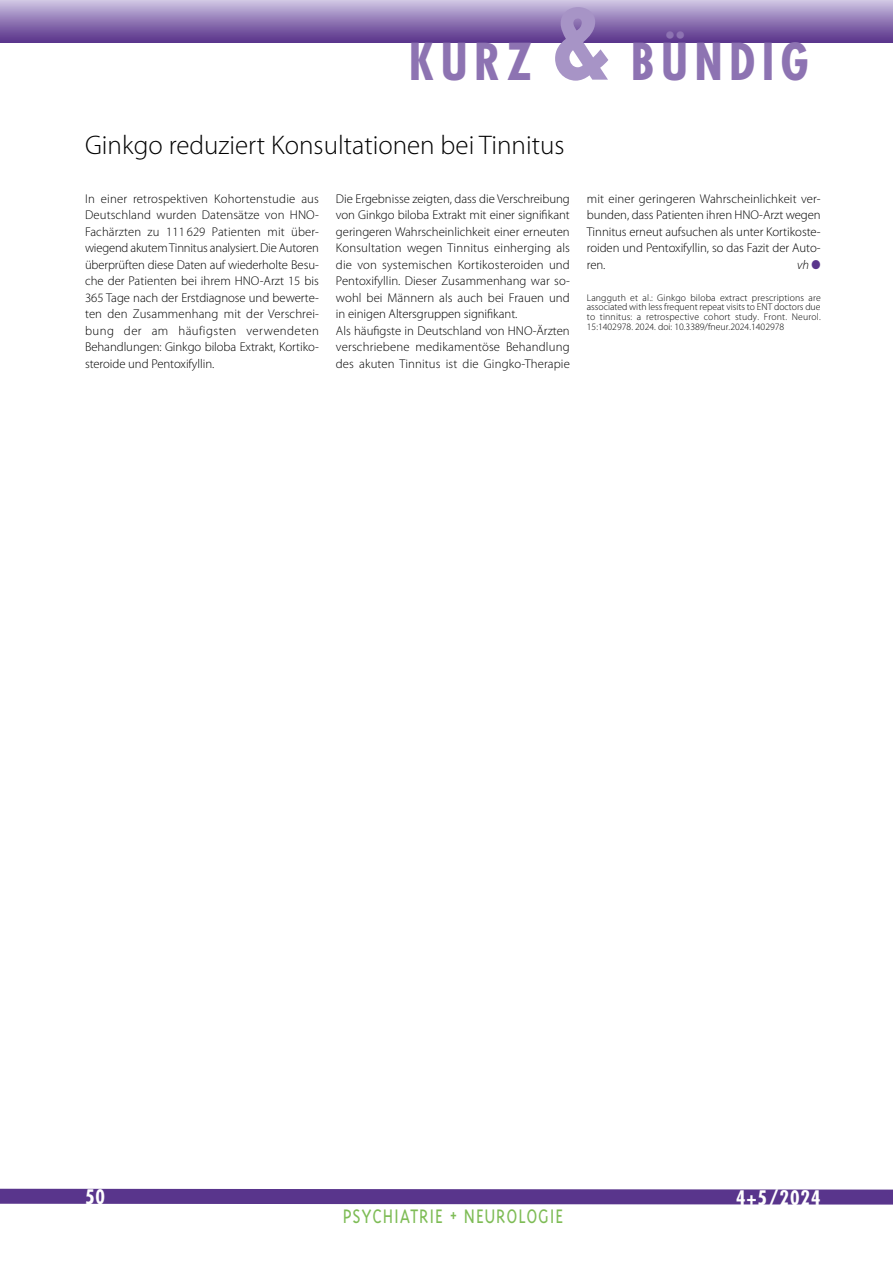
<style>
.page{position:relative;width:893px;height:1263px;background:#fff}
.page>*{position:absolute;margin:0;border:0;box-sizing:border-box;transform-origin:0 0}
.t1{font:700 condensed 49.5px "Futura";letter-spacing:.13em;color:#8d73b2}
.t2{font:300 27px "Myriad Pro";color:#000}
.t3{font:300 22.5px "Triplex";letter-spacing:.04em;color:#7ebc56;scale:.88 1}
.t4{font:700 condensed 19.5px "Futura";letter-spacing:.05em;color:#fff}
.t5{font:300 12.75px/16.5px "Myriad Pro";color:#000;text-align:justify}
.t6{font:italic 300 12.75px "Myriad Pro";color:#000}
.t7{font:300 9.75px/9.8px "Myriad Pro";color:#000;text-align:justify}
.s1{font-size:99px;color:#a794c6}
.s2{color:#59358c}
</style>
<div class="page">
<div style="left:0;top:0;width:893px;height:43px;background:linear-gradient(to bottom,#cec4e3,#552d87)"></div>
<svg style="left:0;top:1188px;width:893px;height:17px;background:#6c4c99"></svg>
<h1 class="t1" style="left:409px;top:29px;width:401px">KURZ <span class="s1">&amp;</span> BÜNDIG</h1>
<h2 class="t2" style="left:85px;top:130px;width:481px">Ginkgo reduziert Konsultationen bei Tinnitus</h2>
<p class="t5" style="left:85px;top:190px;width:235px">In einer retrospektiven Kohortenstudie aus Deutschland wurden Datensätze von HNO-Fachärzten zu 111 629 Patienten mit über&shy;wiegend akutem Tinnitus analysiert. Die Autoren überprüften diese Daten auf wiederholte Besu&shy;che der Patienten bei ihrem HNO-Arzt 15 bis 365 Tage nach der Erstdiagnose und bewerte&shy;ten den Zusammenhang mit der Verschrei&shy;bung der am häufigsten verwendeten Behandlungen: Ginkgo biloba Extrakt, Kortiko&shy;steroide und Pentoxifyllin.</p>
<p class="t5" style="left:336px;top:190px;width:235px;text-align:left">Die Ergebnisse zeigten, dass die Verschreibung von Ginkgo biloba Extrakt mit einer signifikant geringeren Wahrscheinlichkeit einer erneuten Konsultation wegen Tinnitus einherging als die von systemischen Kortikosteroiden und Pentoxifyllin. Dieser Zusammenhang war so&shy;wohl bei Männern als auch bei Frauen und in einigen Altersgruppen signifikant.<br>Als häufigste in Deutschland von HNO-Ärzten verschriebene medikamentöse Behandlung des akuten Tinnitus ist die Gingko-Therapie</p>
<p class="t5" style="left:587px;top:190px;width:235px">mit einer geringeren Wahrscheinlichkeit ver&shy;bunden, dass Patienten ihren HNO-Arzt wegen Tinnitus erneut aufsuchen als unter Kortikoste&shy;roiden und Pentoxifyllin, so das Fazit der Auto&shy;ren.</p>
<p class="t6" style="left:797px;top:257px;width:25px">vh<span class="s2">●</span></p>
<p class="t7" style="left:587px;top:293px;width:236px">Langguth et al.: Ginkgo biloba extract prescriptions are associated with less frequent repeat visits to ENT doctors due to tinnitus: a retrospective cohort study. Front. Neurol.<br>15:1402978. 2024. doi: 10.3389/fneur.2024.1402978</p>
<h3 class="t4" style="left:85px;top:1184px;width:22px">50</h3>
<h3 class="t4" style="left:736px;top:1185px;width:86px">4+5/2024</h3>
<h3 class="t3" style="left:343px;top:1203px;width:252px">PSYCHIATRIE + NEUROLOGIE</h3>
</div>
